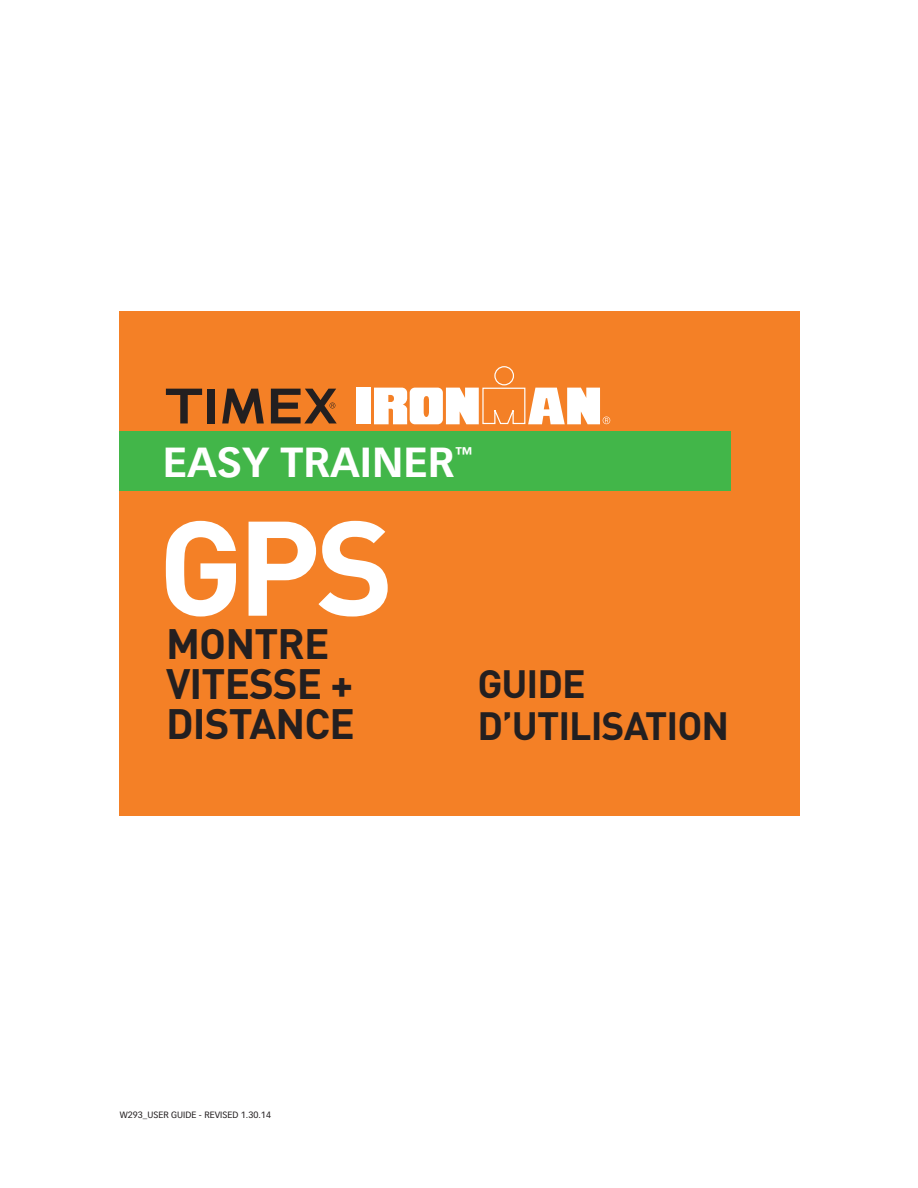
<style>
.page{position:relative;width:918px;height:1188px;background:#fff}
.page>*{position:absolute;margin:0;border:0;box-sizing:border-box;transform-origin:0 0}
.TOC_Indent_Text{font:700 132.15px "DIN";color:#fff}
.TOC_Indent_Text-2{font:700 42px/39.9px "DIN";letter-spacing:-.02em;color:#231f20}
.TOC_Indent_Text-3{font:700 41.25px "Vectora LH";color:#fff}
.TOC_Indent_Text-4{font:700 39px/41.2px "DIN";letter-spacing:-.025em;color:#231f20}
.TOC_Indent_Text-5{font:700 18px "Vectora LH";color:#fff}
.BodyText_Regular{font:9px "Vectora LH";color:#231f20}
</style>
<div class="page">
<div style="left:119px;top:311px;width:680px;height:504px;background:#f48026"></div>
<div style="left:119px;top:432px;width:612px;height:59px;background:#42b649"></div>
<div style="left:356px;top:388px;width:15px;height:36px;background:#fff"></div>
<div style="left:207px;top:389px;width:8px;height:34px;background:#231f20"></div>
<svg style="left:166px;top:389px;width:36px;height:34px"></svg>
<svg style="left:222px;top:389px;width:42px;height:34px"></svg>
<svg style="left:271px;top:389px;width:66px;height:34px"></svg>
<svg style="left:374px;top:366px;width:236px;height:58px"></svg>
<p class="TOC_Indent_Text-3" style="left:163px;top:437px;width:294px">EASY TRAINER</p>
<p class="TOC_Indent_Text-5" style="left:455px;top:442px;width:20px">™</p>
<p class="TOC_Indent_Text" style="left:158px;top:479px;width:238px">GPS</p>
<p class="TOC_Indent_Text-2" style="left:166px;top:622px;width:190px">MONTRE<br>VITESSE +<br>DISTANCE</p>
<p class="TOC_Indent_Text-4" style="left:478px;top:662px;width:253px">GUIDE<br>D’UTILISATION</p>
<p class="BodyText_Regular" style="left:120px;top:1110px;width:153px">W293_USER GUIDE - REVISED 1.30.14</p>
</div>
